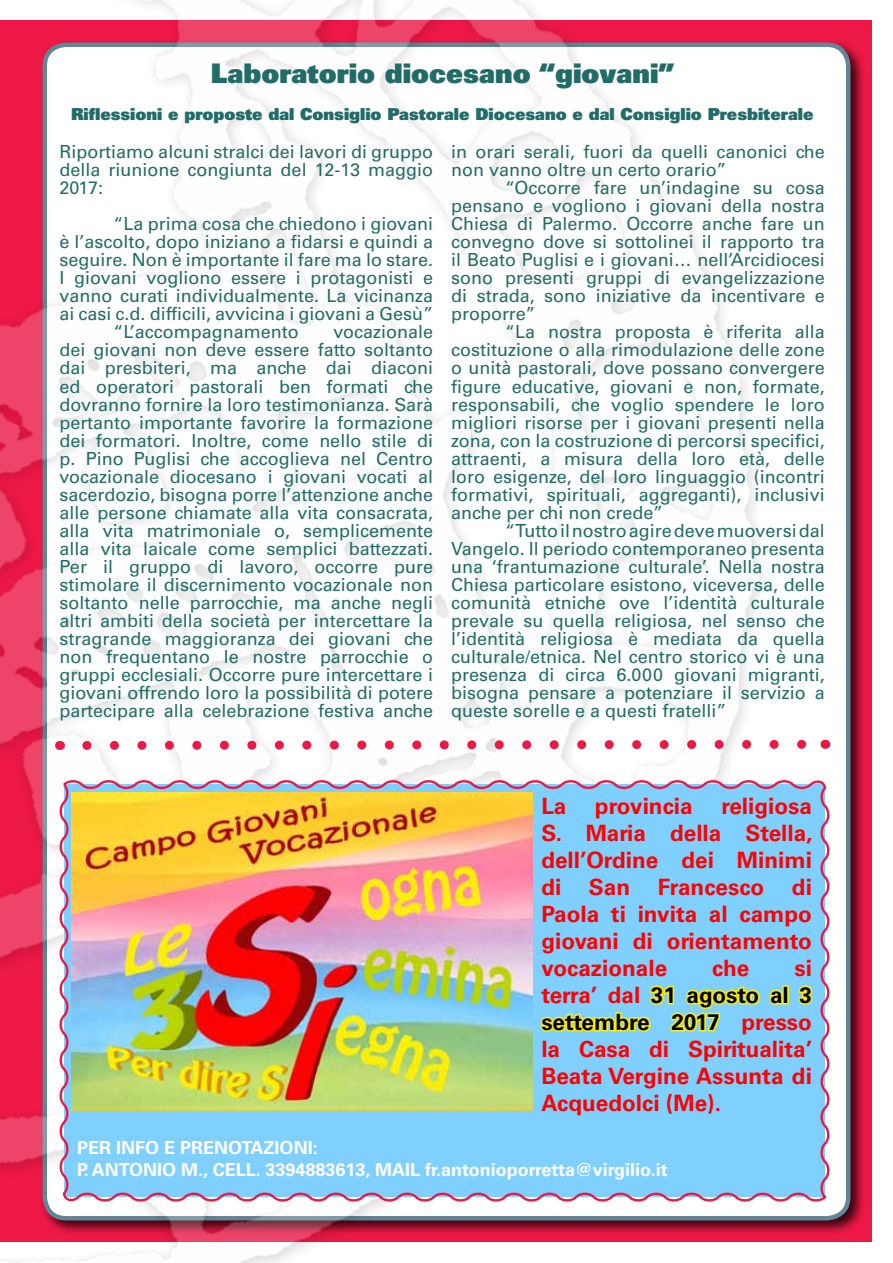
<style>
.page{position:relative;width:893px;height:1263px;background:#fff}
.page>*{position:absolute;margin:0;border:0;box-sizing:border-box;transform-origin:0 0}
.t1{font:27px "Univers LT Std X Black";color:#226c68}
.t2{font:700 22.5px/27px "Univers LT Std";color:#fc0203;text-align:justify}
.t3{font:18px/18px "Univers LT Std";color:#226c68;text-align:justify}
.t4{font:700 18px/21.6px "Univers LT Std";color:#fff}
.t5{font:16.5px "Univers LT Std X Black";color:#226c68}
.s1{color:#000}
</style>
<div class="page">
<img style="left:0;top:0;width:872px;height:1263px">
<svg style="left:56px;top:777px;width:777px;height:428px"></svg>
<img style="left:71px;top:793px;width:462px;height:318px">
<svg style="left:78px;top:735px;width:748px;height:19px"></svg>
<h1 class="t1" style="left:211px;top:56px;width:465px">Laboratorio diocesano “giovani”</h1>
<p class="t5" style="left:71px;top:103px;width:744px">Riflessioni e proposte dal Consiglio Pastorale Diocesano e dal Consiglio Presbiterale</p>
<p class="t3" style="left:60px;top:143px;width:375px">Riportiamo alcuni stralci dei lavori di gruppo della riunione congiunta del 12-13 maggio 2017:</p>
<p class="t3" style="left:114px;top:215px;width:321px">“La prima cosa che chiedono i giovani</p>
<p class="t3" style="left:60px;top:233px;width:375px">è l’ascolto, dopo iniziano a fidarsi e quindi a</p>
<p class="t3" style="left:60px;top:251px;width:375px">seguire. Non è importante il fare ma lo stare.</p>
<p class="t3" style="left:60px;top:269px;width:375px">I giovani vogliono essere i protagonisti e</p>
<p class="t3" style="left:60px;top:287px;width:375px">vanno curati individualmente. La vicinanza</p>
<p class="t3" style="left:60px;top:305px;width:375px">ai casi c.d. difficili, avvicina i giovani a Gesù”</p>
<p class="t3" style="left:114px;top:323px;width:187px">“L’accompagnamento</p>
<p class="t3" style="left:60px;top:323px;width:375px;text-indent:274px">vocazionale dei giovani non deve essere fatto soltanto dai presbiteri, ma anche dai diaconi ed operatori pastorali ben formati che dovranno fornire la loro testimonianza. Sarà pertanto importante favorire la formazione dei formatori. Inoltre, come nello stile di p. Pino Puglisi che accoglieva nel Centro vocazionale diocesano i giovani vocati al sacerdozio, bisogna porre l’attenzione anche alle persone chiamate alla vita consacrata, alla vita matrimoniale o, semplicemente alla vita laicale come semplici battezzati.<br>Per il gruppo di lavoro, occorre pure stimolare il discernimento vocazionale non soltanto nelle parrocchie, ma anche negli altri ambiti della società per intercettare la stragrande maggioranza dei giovani che non frequentano le nostre parrocchie o gruppi ecclesiali. Occorre pure intercettare i giovani offrendo loro la possibilità di potere partecipare alla celebrazione festiva anche</p>
<p class="t3" style="left:451px;top:143px;width:375px">in orari serali, fuori da quelli canonici che non vanno oltre un certo orario”</p>
<p class="t3" style="left:451px;top:179px;width:375px;text-indent:54px">“Occorre fare un’indagine su cosa pensano e vogliono i giovani della nostra Chiesa di Palermo. Occorre anche fare un convegno dove si sottolinei il rapporto tra il Beato Puglisi e i giovani… nell’Arcidiocesi sono presenti gruppi di evangelizzazione di strada, sono iniziative da incentivare e proporre”</p>
<p class="t3" style="left:451px;top:323px;width:375px;text-indent:54px">“La nostra proposta è riferita alla costituzione o alla rimodulazione delle zone o unità pastorali, dove possano convergere figure educative, giovani e non, formate, responsabili, che voglio spendere le loro migliori risorse per i giovani presenti nella zona, con la costruzione di percorsi specifici, attraenti, a misura della loro età, delle loro esigenze, del loro linguaggio (incontri formativi, spirituali, aggreganti), inclusivi anche per chi non crede”</p>
<p class="t3" style="left:451px;top:521px;width:375px;text-indent:54px">“Tutto il nostro agire deve muoversi dal Vangelo. Il periodo contemporaneo presenta una ‘frantumazione culturale’. Nella nostra Chiesa particolare esistono, viceversa, delle comunità etniche ove l’identità culturale prevale su quella religiosa, nel senso che l’identità religiosa è mediata da quella culturale/etnica. Nel centro storico vi è una presenza di circa 6.000 giovani migranti, bisogna pensare a potenziare il servizio a queste sorelle e a questi fratelli”</p>
<p class="t2" style="left:541px;top:793px;width:273px;text-indent:180px">religiosa S. Maria della Stella, dell’Ordine dei Minimi di San Francesco di Paola ti invita al campo giovani di orientamento vocazionale</p>
<p class="t2" style="left:541px;top:793px;width:27px">La</p>
<p class="t2" style="left:595px;top:793px;width:99px">provincia</p>
<p class="t2" style="left:541px;top:955px;width:272px;text-indent:253px">si terra’ dal <span class="s1">31 agosto al 3 settembre 2017</span> presso la Casa di Spiritualita’ Beata Vergine Assunta di Acquedolci (Me).</p>
<p class="t4" style="left:77px;top:1137px;width:592px">PER INFO E PRENOTAZIONI:<br>P. ANTONIO M., CELL. 3394883613, MAIL fr.antonioporretta@virgilio.it</p>
<p class="t2" style="left:712px;top:955px;width:39px">che</p>
</div>
